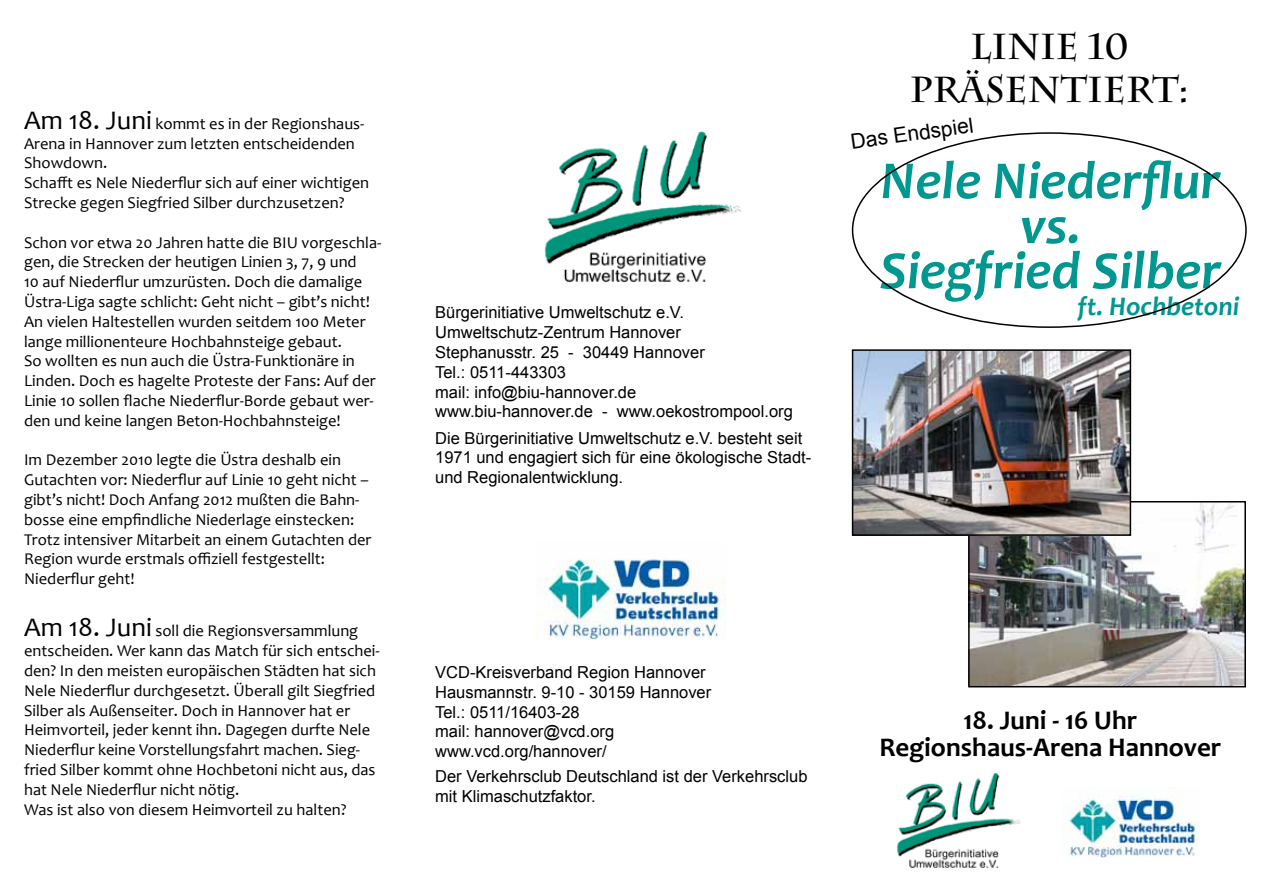
<style>
.page{position:relative;width:1263px;height:893px;background:#fff}
.page>*{position:absolute;margin:0;border:0;box-sizing:border-box;transform-origin:0 0}
.t1{font:italic 700 54px/45px "Candara";color:#009790;text-align:center}
.t2{font:700 36px/43.2px "Charlemagne Std";color:#000;text-align:center}
.t3{font:700 27px/27px "Candara";color:#000;text-align:center}
.t4{font:italic 700 27px "Candara";color:#009790}
.t5{font:21px "Arial";color:#000}
.t6{font:16.5px/19.8px "Candara";color:#000}
.t7{font:16.5px/19.8px "Arial";color:#000}
.s1{font-size:27px}
</style>
<div class="page">
<img style="left:544px;top:131px;width:197px;height:152px">
<img style="left:897px;top:773px;width:124px;height:95px">
<img style="left:971px;top:504px;width:272px;height:180px">
<div style="left:968px;top:501px;width:278px;height:186px;border:2px solid #000"></div>
<img style="left:855px;top:352px;width:273px;height:181px">
<div style="left:852px;top:349px;width:279px;height:187px;border:2px solid #000"></div>
<img style="left:1066px;top:787px;width:134px;height:71px">
<img style="left:537px;top:559px;width:189px;height:80px">
<p class="t6" style="left:24px;top:113px;width:347px"><span class="s1">Am 18. Juni</span> kommt es in der Regionshaus-Arena in Hannover zum letzten entscheidenden Showdown.<br>Schafft es Nele Niederflur sich auf einer wichtigen Strecke gegen Siegfried Silber durchzusetzen?</p>
<p class="t6" style="left:24px;top:232px;width:359px">Schon vor etwa 20 Jahren hatte die BIU vorgeschla&shy;gen, die Strecken der heutigen Linien 3, 7, 9 und<br>10 auf Niederflur umzurüsten. Doch die damalige Üstra-Liga sagte schlicht: Geht nicht – gibt’s nicht!<br>An vielen Haltestellen wurden seitdem 100 Meter lange millionenteure Hochbahnsteige gebaut.<br>So wollten es nun auch die Üstra-Funktionäre in Linden. Doch es hagelte Proteste der Fans: Auf der Linie 10 sollen flache Niederflur-Borde gebaut wer&shy;den und keine langen Beton-Hochbahnsteige!</p>
<p class="t6" style="left:24px;top:450px;width:349px">Im Dezember 2010 legte die Üstra deshalb ein Gutachten vor: Niederflur auf Linie 10 geht nicht – gibt’s nicht! Doch Anfang 2012 mußten die Bahn&shy;bosse eine empfindliche Niederlage einstecken:<br>Trotz intensiver Mitarbeit an einem Gutachten der Region wurde erstmals offiziell festgestellt:<br>Niederflur geht!</p>
<p class="t6" style="left:24px;top:621px;width:357px"><span class="s1">Am 18. Juni</span> soll die Regionsversammlung entscheiden. Wer kann das Match für sich entschei&shy;den? In den meisten europäischen Städten hat sich Nele Niederflur durchgesetzt. Überall gilt Siegfried Silber als Außenseiter. Doch in Hannover hat er Heimvorteil, jeder kennt ihn. Dagegen durfte Nele Niederflur keine Vorstellungsfahrt machen. Sieg&shy;fried Silber kommt ohne Hochbetoni nicht aus, das hat Nele Niederflur nicht nötig.<br>Was ist also von diesem Heimvorteil zu halten?</p>
<h2 class="t2" style="left:910px;top:25px;width:281px">LINIE 10<br>PRÄSENTIERT:</h2>
<p class="t5" style="left:849px;top:128px;width:125px;rotate:-8deg">Das Endspiel</p>
<h1 class="t1" style="left:879px;top:157px;width:343px">Nele Niederflur vs.<br>Siegfried Silber</h1>
<p class="t7" style="left:435px;top:303px;width:250px">Bürgerinitiative Umweltschutz e.V.</p>
<h3 class="t4" style="left:1077px;top:289px;width:163px">ft. Hochbetoni</h3>
<p class="t7" style="left:435px;top:323px;width:359px">Umweltschutz-Zentrum Hannover<br>Stephanusstr. 25 - 30449 Hannover<br>Tel.: 0511-443303<br>mail: info@biu-hannover.de www.biu-hannover.de - www.oekostrompool.org</p>
<p class="t7" style="left:435px;top:428px;width:378px">Die Bürgerinitiative Umweltschutz e.V. besteht seit<br>1971 und engagiert sich für eine ökologische Stadt&shy;und Regionalentwicklung.</p>
<p class="t7" style="left:435px;top:662px;width:278px">VCD-Kreisverband Region Hannover<br>Hausmannstr. 9-10 - 30159 Hannover<br>Tel.: 0511/16403-28<br>mail: hannover@vcd.org www.vcd.org/hannover/</p>
<p class="t7" style="left:435px;top:767px;width:374px">Der Verkehrsclub Deutschland ist der Verkehrsclub mit Klimaschutzfaktor.</p>
<h3 class="t3" style="left:879px;top:707px;width:343px">18. Juni - 16 Uhr<br>Regionshaus-Arena Hannover</h3>
</div>
